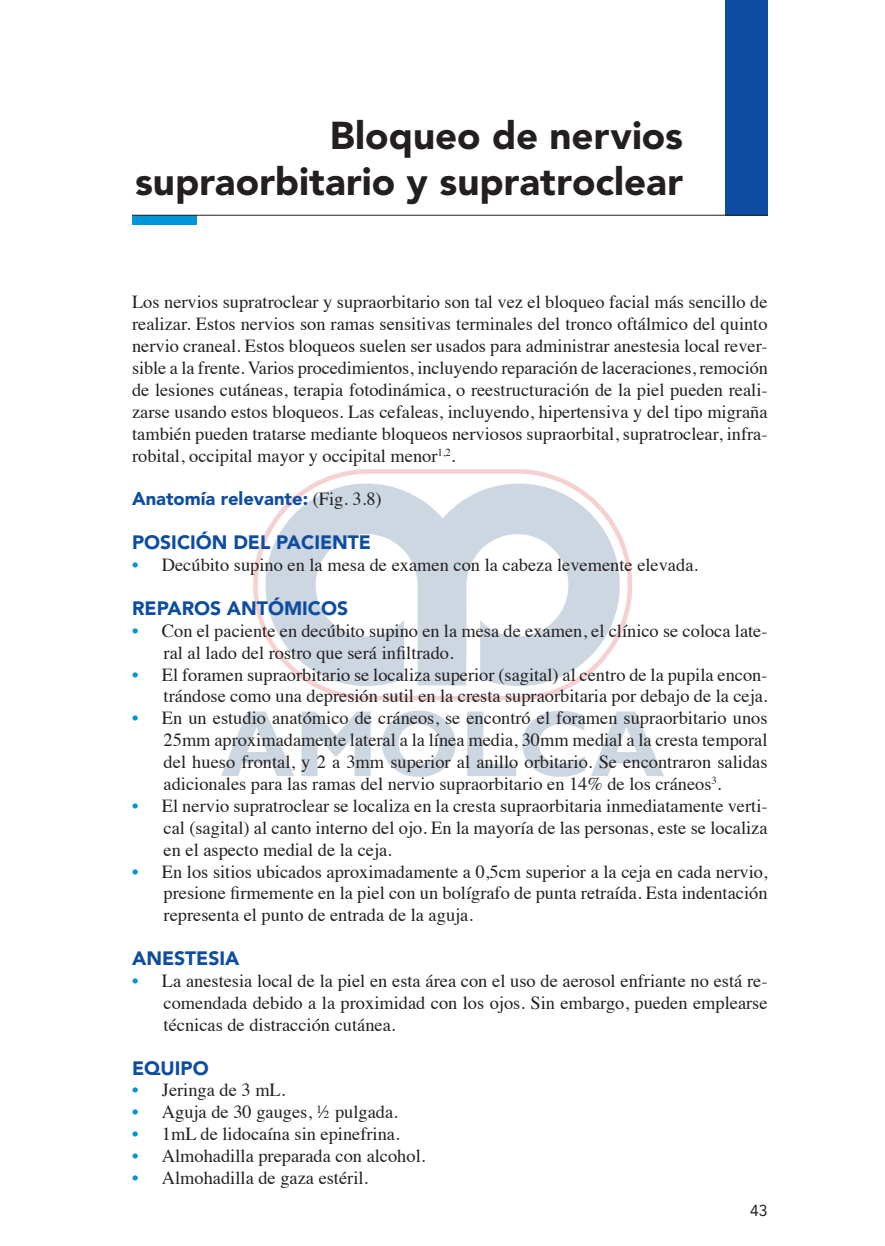
<style>
.page{position:relative;width:885px;height:1246px;background:#fff}
.page>*{position:absolute;margin:0;border:0;box-sizing:border-box;transform-origin:0 0}
.t1{font:900 38.5px "Avenir LT Pro";color:#231f20}
.Títulos{font:900 19.25px "Avenir LT Pro";color:#0d4da1}
.Tab_s{font:18.38px/21.9px "Times";color:#231f20;text-align:justify}
.Normal_Text{font:18.38px/21.9px "Times";color:#231f20;text-align:justify}
.Normal_Text-2{font:900 18.38px "Avenir LT Pro";color:#0d4da1}
.t2{font:15.75px "Avenir LT Pro";color:#231f20}
.s1{font-family:"Times";font-weight:400;color:#231f20}
.s2{color:#0095d9}
</style>
<div class="page">
<img style="left:221px;top:469px;width:442px;height:307px">
<div style="left:725px;top:0;width:42px;height:216px;background:#0d4da1"></div>
<div style="left:132px;top:215px;width:64px;height:10px;background:#0095d9"></div>
<hr style="left:132px;top:215px;width:635px;height:1px;background:#231f20">
<p class="t1" style="left:330px;top:113px;width:354px">Bloqueo de nervios</p>
<p class="t1" style="left:135px;top:158px;width:549px">supraorbitario y supratroclear</p>
<p class="Normal_Text" style="left:132px;top:289px;width:637px">Los nervios supratroclear y supraorbitario son tal vez el bloqueo facial más sencillo de realizar. Estos nervios son ramas sensitivas terminales del tronco oftálmico del quinto nervio craneal. Estos bloqueos suelen ser usados para administrar anestesia local rever&shy;sible a la frente. Varios procedimientos, incluyendo reparación de laceraciones, remoción de lesiones cutáneas, terapia fotodinámica, o reestructuración de la piel pueden reali&shy;zarse usando estos bloqueos. Las cefaleas, incluyendo, hipertensiva y del tipo migraña también pueden tratarse mediante bloqueos nerviosos supraorbital, supratroclear, infra&shy;robital, occipital mayor y occipital menor<sup>1,2</sup>.</p>
<p class="Normal_Text-2" style="left:132px;top:488px;width:251px">Anatomía relevante: <span class="s1">(Fig. 3.8)</span></p>
<p class="Títulos" style="left:132px;top:530px;width:240px">POSICIÓN DEL PACIENTE</p>
<p class="Normal_Text" style="left:132px;top:552px;width:567px"><span class="s2">•</span> Decúbito supino en la mesa de examen con la cabeza levemente elevada.</p>
<p class="Títulos" style="left:132px;top:596px;width:217px">REPAROS ANTÓMICOS</p>
<p class="Tab_s" style="left:163px;top:618px;width:605px;text-indent:-32px"><span class="s2">•</span> Con el paciente en decúbito supino en la mesa de examen, el clínico se coloca late&shy;ral al lado del rostro que será infiltrado.</p>
<p class="Tab_s" style="left:132px;top:661px;width:636px;text-align:right"><span class="s2">•</span> El foramen supraorbitario se localiza superior (sagital) al centro de la pupila encon&shy;trándose como una depresión sutil en la cresta supraorbitaria por debajo de la ceja.</p>
<p class="Tab_s" style="left:163px;top:705px;width:605px;text-indent:-31px"><span class="s2">•</span> En un estudio anatómico de cráneos, se encontró el foramen supraorbitario unos 25mm aproximadamente lateral a la línea media, 30mm medial a la cresta temporal del hueso frontal, y 2 a 3mm superior al anillo orbitario. Se encontraron salidas adicionales para las ramas del nervio supraorbitario en 14% de los cráneos<sup>3</sup>.</p>
<p class="Tab_s" style="left:163px;top:793px;width:605px;text-indent:-32px"><span class="s2">•</span> El nervio supratroclear se localiza en la cresta supraorbitaria inmediatamente verti&shy;cal (sagital) al canto interno del ojo. En la mayoría de las personas, este se localiza en el aspecto medial de la ceja.</p>
<p class="Tab_s" style="left:163px;top:858px;width:605px;text-indent:-31px"><span class="s2">•</span> En los sitios ubicados aproximadamente a 0,5cm superior a la ceja en cada nervio, presione firmemente en la piel con un bolígrafo de punta retraída. Esta indentación representa el punto de entrada de la aguja.</p>
<p class="Títulos" style="left:132px;top:946px;width:109px">ANESTESIA</p>
<p class="Tab_s" style="left:163px;top:968px;width:605px;text-indent:-32px"><span class="s2">•</span> La anestesia local de la piel en esta área con el uso de aerosol enfriante no está re&shy;comendada debido a la proximidad con los ojos. Sin embargo, pueden emplearse técnicas de distracción cutánea.</p>
<p class="Títulos" style="left:132px;top:1055px;width:78px">EQUIPO</p>
<p class="Normal_Text" style="left:132px;top:1077px;width:155px"><span class="s2">•</span> Jeringa de 3 mL.</p>
<p class="Normal_Text" style="left:132px;top:1099px;width:267px"><span class="s2">•</span> Aguja de 30 gauges, ½ pulgada.</p>
<p class="Normal_Text" style="left:132px;top:1121px;width:269px"><span class="s2">•</span> 1mL de lidocaína sin epinefrina.</p>
<p class="Normal_Text" style="left:132px;top:1143px;width:295px"><span class="s2">•</span> Almohadilla preparada con alcohol.</p>
<p class="Normal_Text" style="left:132px;top:1164px;width:237px"><span class="s2">•</span> Almohadilla de gaza estéril.</p>
<p class="t2" style="left:749px;top:1200px;width:19px">43</p>
</div>
